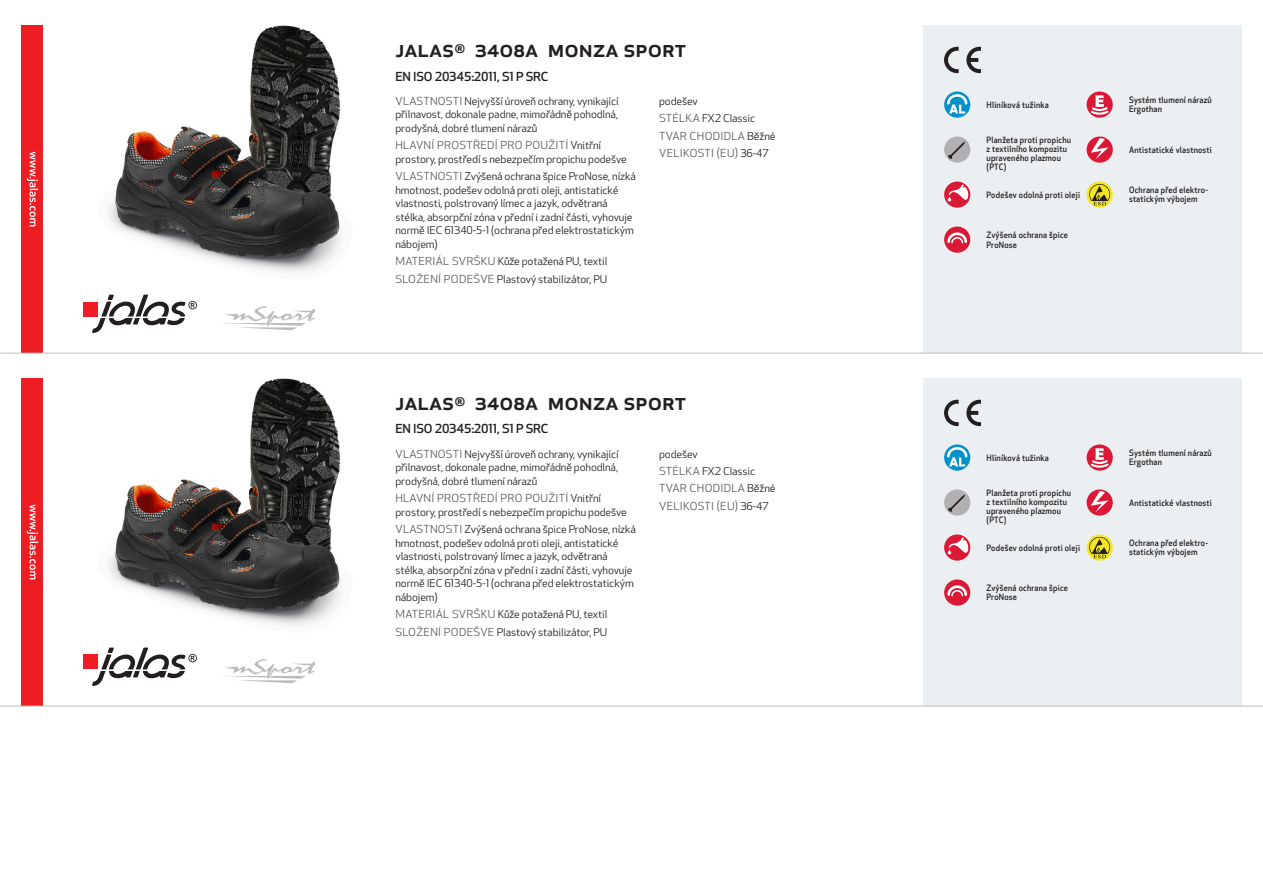
<style>
.page{position:relative;width:1263px;height:893px;background:#fff}
.page>*{position:absolute;margin:0;border:0;box-sizing:border-box;transform-origin:0 0}
.Produkt_namn{font:500 24px "Apex New";color:#231f20}
.Ingress{font:500 12.15px "Apex New";letter-spacing:-.015em;color:#231f20;scale:1.06 1}
.Funktion{font:10.8px "Apex New";letter-spacing:.025em;color:#57585a;scale:1.06 1}
.Funktion-2{font:10.5px/13.5px "Apex New";letter-spacing:-.01em;color:#231f20;text-align:justify;scale:1.06 1}
.Artikel{font:500 8.55px/9px "Apex New";letter-spacing:.025em;color:#231f20;scale:.95 1}
.s1{font-size:10.8px;color:#57585a}
.s2{font-size:10.5px;color:#231f20}
</style>
<div class="page">
<img style="left:109px;top:26px;width:232px;height:246px">
<div style="left:83px;top:302px;width:15px;height:14px;background:#ee1d23"></div>
<svg style="left:92px;top:295px;width:105px;height:38px"></svg>
<svg style="left:225px;top:306px;width:90px;height:24px"></svg>
<div style="left:21px;top:26px;width:22px;height:327px;background:#ee1d23"></div>
<svg style="left:27px;top:152px;width:11px;height:75px"></svg>
<div style="left:923px;top:26px;width:319px;height:327px;background:#eceff1"></div>
<svg style="left:966px;top:47px;width:15px;height:26px"></svg>
<svg style="left:944px;top:47px;width:15px;height:26px"></svg>
<svg style="left:944px;top:92px;width:26px;height:26px"></svg>
<svg style="left:947px;top:94px;width:20px;height:20px"></svg>
<div style="left:944px;top:137px;width:26px;height:26px;background:#b3b0b3;border-radius:50%"></div>
<svg style="left:948px;top:141px;width:17px;height:18px"></svg>
<svg style="left:944px;top:182px;width:26px;height:26px"></svg>
<svg style="left:948px;top:185px;width:20px;height:17px"></svg>
<div style="left:944px;top:227px;width:26px;height:26px;background:#db1836;border-radius:50%"></div>
<svg style="left:947px;top:232px;width:20px;height:11px"></svg>
<svg style="left:1086px;top:92px;width:27px;height:26px"></svg>
<svg style="left:1089px;top:95px;width:21px;height:21px"></svg>
<svg style="left:1086px;top:137px;width:27px;height:26px"></svg>
<svg style="left:1091px;top:138px;width:17px;height:22px"></svg>
<svg style="left:1086px;top:182px;width:27px;height:26px"></svg>
<svg style="left:1089px;top:184px;width:21px;height:21px"></svg>
<img style="left:109px;top:378px;width:232px;height:247px">
<div style="left:83px;top:654px;width:15px;height:15px;background:#ee1d23"></div>
<svg style="left:92px;top:648px;width:105px;height:38px"></svg>
<svg style="left:225px;top:659px;width:90px;height:24px"></svg>
<div style="left:21px;top:378px;width:22px;height:328px;background:#ee1d23"></div>
<svg style="left:27px;top:505px;width:11px;height:74px"></svg>
<div style="left:923px;top:378px;width:319px;height:328px;background:#eceff1"></div>
<svg style="left:966px;top:400px;width:15px;height:26px"></svg>
<svg style="left:944px;top:400px;width:15px;height:26px"></svg>
<svg style="left:944px;top:444px;width:26px;height:27px"></svg>
<svg style="left:947px;top:447px;width:20px;height:19px"></svg>
<div style="left:944px;top:489px;width:26px;height:27px;background:#b3b0b3;border-radius:50%"></div>
<svg style="left:948px;top:494px;width:17px;height:18px"></svg>
<svg style="left:944px;top:534px;width:26px;height:27px"></svg>
<svg style="left:948px;top:537px;width:20px;height:17px"></svg>
<div style="left:944px;top:579px;width:26px;height:27px;background:#db1836;border-radius:50%"></div>
<svg style="left:947px;top:585px;width:20px;height:11px"></svg>
<svg style="left:1086px;top:444px;width:27px;height:27px"></svg>
<svg style="left:1089px;top:448px;width:21px;height:21px"></svg>
<svg style="left:1086px;top:489px;width:27px;height:27px"></svg>
<svg style="left:1091px;top:491px;width:17px;height:21px"></svg>
<svg style="left:1086px;top:534px;width:27px;height:27px"></svg>
<svg style="left:1089px;top:537px;width:21px;height:21px"></svg>
<hr style="left:0;top:353px;width:1263px;height:1px;background:#bcbdc0">
<hr style="left:0;top:706px;width:1263px;height:1px;background:#bcbdc0">
<p class="Produkt_namn" style="left:395px;top:33px;width:292px">JALAS<sup>®</sup> 3408A Monza Sport</p>
<p class="Ingress" style="left:395px;top:68px;width:146px">EN ISO 20345:2011, S1 P SRC</p>
<p class="Funktion-2" style="left:659px;top:95px;width:38px">podešev</p>
<p class="Funktion-2" style="left:659px;top:112px;width:92px"><span class="s1">STÉLKA</span> FX2 Classic</p>
<p class="Funktion" style="left:659px;top:129px;width:111px">TVAR CHODIDLA <span class="s2">Běžné</span></p>
<p class="Funktion" style="left:659px;top:146px;width:105px">VELIKOSTI (EU) <span class="s2">36-47</span></p>
<p class="Funktion-2" style="left:395px;top:94px;width:212px"><span class="s1">VLASTNOSTI</span> Nejvyšší úroveň ochrany, vynikající přilnavost, dokonale padne, mimořádně pohodlná, prodyšná, dobré tlumení nárazů</p>
<p class="Funktion" style="left:395px;top:139px;width:196px">HLAVNÍ PROSTŘEDÍ PRO POUŽITÍ <span class="s2">Vnitřní</span></p>
<p class="Funktion-2" style="left:395px;top:153px;width:220px">prostory, prostředí s nebezpečím propichu podešve</p>
<p class="Funktion-2" style="left:395px;top:170px;width:228px;text-align:left"><span class="s1">VLASTNOSTI</span> Zvýšená ochrana špice ProNose, nízká hmotnost, podešev odolná proti oleji, antistatické vlastnosti, polstrovaný límec a jazyk, odvětraná stélka, absorpční zóna v přední i zadní části, vyhovuje normě IEC 61340-5-1 (ochrana před elektrostatickým nábojem)</p>
<p class="Funktion-2" style="left:395px;top:255px;width:201px"><span class="s1">MATERIÁL SVRŠKU</span> Kůže potažená PU, textil</p>
<p class="Funktion-2" style="left:395px;top:272px;width:201px"><span class="s1">SLOŽENÍ PODEŠVE</span> Plastový stabilizátor, PU</p>
<p class="Produkt_namn" style="left:395px;top:385px;width:292px">JALAS<sup>®</sup> 3408A Monza Sport</p>
<p class="Ingress" style="left:395px;top:421px;width:146px">EN ISO 20345:2011, S1 P SRC</p>
<p class="Funktion-2" style="left:659px;top:447px;width:38px">podešev</p>
<p class="Funktion-2" style="left:659px;top:465px;width:92px"><span class="s1">STÉLKA</span> FX2 Classic</p>
<p class="Funktion" style="left:659px;top:482px;width:111px">TVAR CHODIDLA <span class="s2">Běžné</span></p>
<p class="Funktion" style="left:659px;top:499px;width:105px">VELIKOSTI (EU) <span class="s2">36-47</span></p>
<p class="Funktion-2" style="left:395px;top:447px;width:212px"><span class="s1">VLASTNOSTI</span> Nejvyšší úroveň ochrany, vynikající přilnavost, dokonale padne, mimořádně pohodlná, prodyšná, dobré tlumení nárazů</p>
<p class="Funktion" style="left:395px;top:492px;width:196px">HLAVNÍ PROSTŘEDÍ PRO POUŽITÍ <span class="s2">Vnitřní</span></p>
<p class="Funktion-2" style="left:395px;top:506px;width:220px">prostory, prostředí s nebezpečím propichu podešve</p>
<p class="Funktion-2" style="left:395px;top:523px;width:228px;text-align:left"><span class="s1">VLASTNOSTI</span> Zvýšená ochrana špice ProNose, nízká hmotnost, podešev odolná proti oleji, antistatické vlastnosti, polstrovaný límec a jazyk, odvětraná stélka, absorpční zóna v přední i zadní části, vyhovuje normě IEC 61340-5-1 (ochrana před elektrostatickým nábojem)</p>
<p class="Funktion-2" style="left:395px;top:608px;width:201px"><span class="s1">MATERIÁL SVRŠKU</span> Kůže potažená PU, textil</p>
<p class="Funktion-2" style="left:395px;top:625px;width:201px"><span class="s1">SLOŽENÍ PODEŠVE</span> Plastový stabilizátor, PU</p>
<p class="Artikel" style="left:986px;top:100px;width:67px">Hliníková tužinka</p>
<p class="Artikel" style="left:986px;top:136px;width:91px">Planžeta proti propichu z textilního kompozitu upraveného plazmou (PTC)</p>
<p class="Artikel" style="left:986px;top:190px;width:100px">Podešev odolná proti oleji</p>
<p class="Artikel" style="left:986px;top:231px;width:87px">Zvýšená ochrana špice<br>ProNose</p>
<p class="Artikel" style="left:1129px;top:96px;width:89px">Systém tlumení nárazů<br>Ergothan</p>
<p class="Artikel" style="left:1129px;top:145px;width:89px">Antistatické vlastnosti</p>
<p class="Artikel" style="left:1129px;top:186px;width:85px">Ochrana před elektro&shy;statickým výbojem</p>
<p class="Artikel" style="left:986px;top:453px;width:67px">Hliníková tužinka</p>
<p class="Artikel" style="left:986px;top:488px;width:91px">Planžeta proti propichu z textilního kompozitu upraveného plazmou (PTC)</p>
<p class="Artikel" style="left:986px;top:543px;width:100px">Podešev odolná proti oleji</p>
<p class="Artikel" style="left:986px;top:584px;width:87px">Zvýšená ochrana špice<br>ProNose</p>
<p class="Artikel" style="left:1129px;top:449px;width:89px">Systém tlumení nárazů<br>Ergothan</p>
<p class="Artikel" style="left:1129px;top:498px;width:89px">Antistatické vlastnosti</p>
<p class="Artikel" style="left:1129px;top:539px;width:85px">Ochrana před elektro&shy;statickým výbojem</p>
</div>
